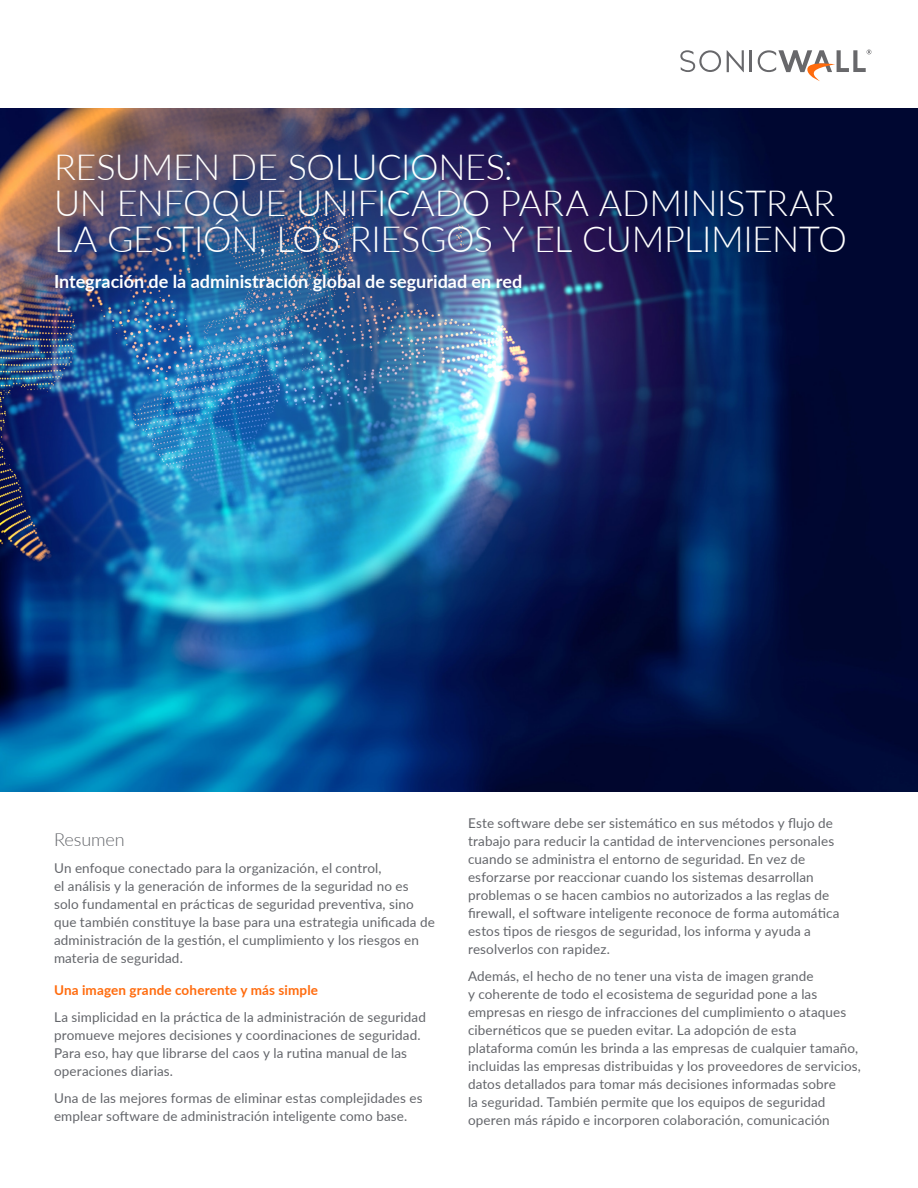
<style>
.page{position:relative;width:918px;height:1188px;background:#fff}
.page>*{position:absolute;margin:0;border:0;box-sizing:border-box;transform-origin:0 0}
.Document_Title_-_Hea{font:300 36px/36px "Lato";letter-spacing:-.01em;color:#fff}
.Document_Title_-_Sub{font:700 18px "Lato";color:#fff}
.Section_Heading_1{font:300 18px "Lato";letter-spacing:-.005em;color:#63656a}
.Body_Copy{font:13.5px/18px "Lato";letter-spacing:.01em;color:#63656a}
.Section_Heading_2_Su{font:700 13.5px "Lato";letter-spacing:.01em;color:#ff6b0d}
</style>
<div class="page">
<svg style="left:727px;top:50px;width:17px;height:22px"></svg>
<hr style="left:750px;top:50px;width:2px;height:22px;background:#68686b">
<svg style="left:680px;top:50px;width:41px;height:22px"></svg>
<svg style="left:758px;top:50px;width:113px;height:31px"></svg>
<img style="left:0;top:108px;width:918px;height:684px">
<p class="Document_Title_-_Hea" style="left:54px;top:148px;width:460px">RESUMEN DE SOLUCIONES:</p>
<p class="Document_Title_-_Hea" style="left:54px;top:184px;width:794px">UN ENFOQUE UNIFICADO PARA ADMINISTRAR<br>LA GESTIÓN, LOS RIESGOS Y EL CUMPLIMIENTO</p>
<p class="Document_Title_-_Sub" style="left:54px;top:268px;width:470px">Integración de la administración global de seguridad en red</p>
<p class="Section_Heading_1" style="left:54px;top:827px;width:72px">Resumen</p>
<p class="Body_Copy" style="left:54px;top:859px;width:382px">Un enfoque conectado para la organización, el control,<br>el análisis y la generación de informes de la seguridad no es solo fundamental en prácticas de seguridad preventiva, sino que también constituye la base para una estrategia unificada de administración de la gestión, el cumplimiento y los riesgos en materia de seguridad.</p>
<p class="Section_Heading_2_Su" style="left:54px;top:980px;width:266px">Una imagen grande coherente y más simple</p>
<p class="Body_Copy" style="left:54px;top:1007px;width:374px">La simplicidad en la práctica de la administración de seguridad promueve mejores decisiones y coordinaciones de seguridad.<br>Para eso, hay que librarse del caos y la rutina manual de las operaciones diarias.</p>
<p class="Body_Copy" style="left:54px;top:1088px;width:370px">Una de las mejores formas de eliminar estas complejidades es emplear software de administración inteligente como base.</p>
<p class="Body_Copy" style="left:468px;top:814px;width:373px">Este software debe ser sistemático en sus métodos y flujo de trabajo para reducir la cantidad de intervenciones personales cuando se administra el entorno de seguridad. En vez de esforzarse por reaccionar cuando los sistemas desarrollan problemas o se hacen cambios no autorizados a las reglas de firewall, el software inteligente reconoce de forma automática estos tipos de riesgos de seguridad, los informa y ayuda a resolverlos con rapidez.</p>
<p class="Body_Copy" style="left:468px;top:967px;width:394px">Además, el hecho de no tener una vista de imagen grande<br>y coherente de todo el ecosistema de seguridad pone a las empresas en riesgo de infracciones del cumplimiento o ataques cibernéticos que se pueden evitar. La adopción de esta plataforma común les brinda a las empresas de cualquier tamaño, incluidas las empresas distribuidas y los proveedores de servicios, datos detallados para tomar más decisiones informadas sobre<br>la seguridad. También permite que los equipos de seguridad operen más rápido e incorporen colaboración, comunicación</p>
</div>
